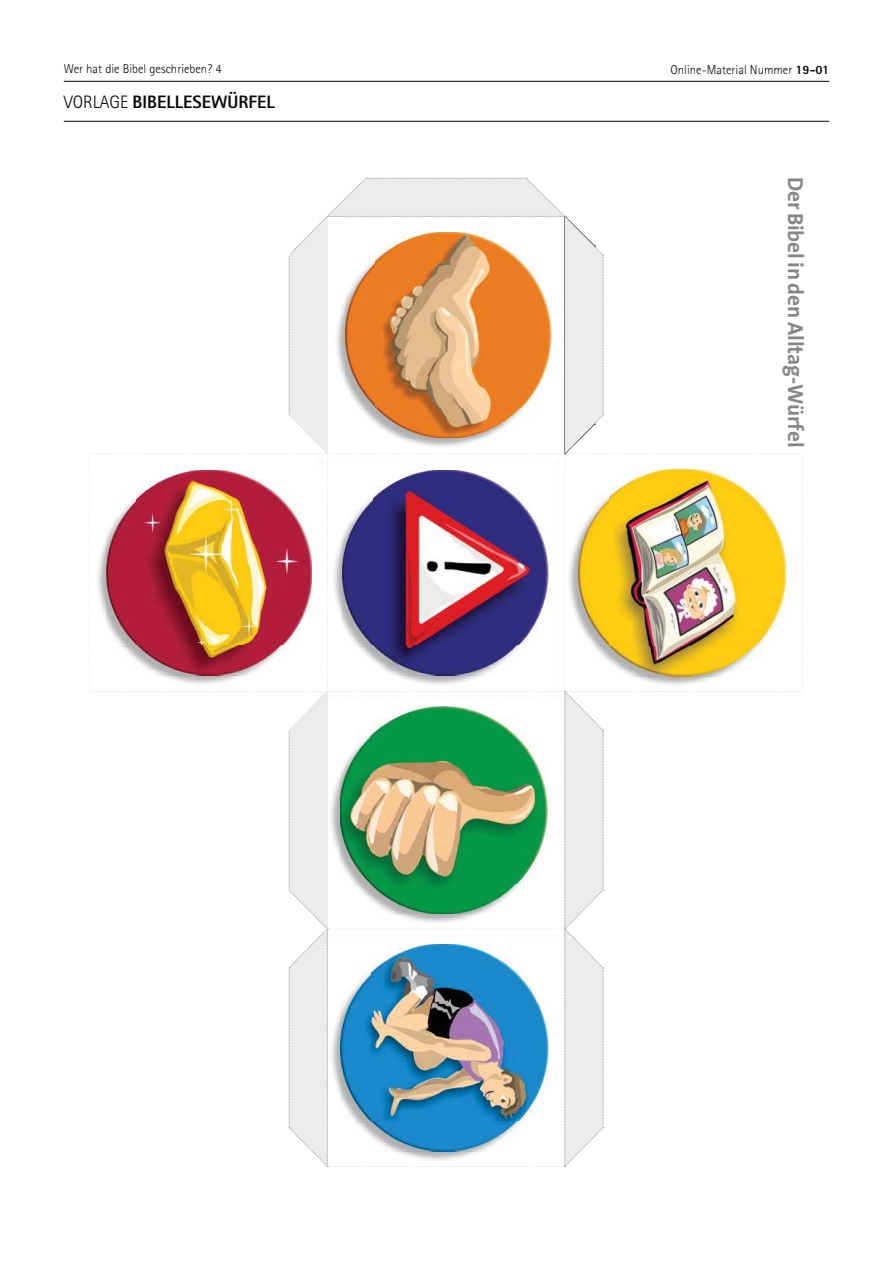
<style>
.page{position:relative;width:893px;height:1263px;background:#fff}
.page>*{position:absolute;margin:0;border:0;box-sizing:border-box;transform-origin:0 0}
.t1{font:700 21.75px "The Sans";letter-spacing:-.005em;color:#868686}
.t2{font:800 18px "Rotis Sans Serif";color:#040809}
.t3{font:300 12.75px "Rotis Sans Serif";color:#040809}
.s1{font-weight:300}
.s2{font-weight:800}
</style>
<div class="page">
<hr style="left:64px;top:81px;width:765px;height:1px;background:#040809">
<hr style="left:64px;top:121px;width:765px;height:1px;background:#040809">
<img style="left:604px;top:676px;width:154px;height:16px">
<img style="left:604px;top:469px;width:182px;height:207px">
<img style="left:758px;top:691px;width:42px;height:1px">
<img style="left:802px;top:455px;width:1px;height:237px">
<img style="left:92px;top:675px;width:181px;height:17px">
<img style="left:98px;top:535px;width:9px;height:88px">
<img style="left:107px;top:470px;width:182px;height:205px">
<img style="left:289px;top:178px;width:315px;height:989px">
<svg style="left:89px;top:455px;width:1px;height:237px"></svg>
<p class="t3" style="left:64px;top:65px;width:159px">Wer hat die Bibel geschrieben? 4</p>
<h2 class="t2" style="left:64px;top:96px;width:213px"><span class="s1">VORLAGE</span> BIBELLESEWÜRFEL</h2>
<p class="t3" style="left:670px;top:65px;width:160px">Online-Material Nummer <span class="s2">19-01</span></p>
<h1 class="t1" style="left:805px;top:177px;width:272px;rotate:90deg">Der Bibel in den Alltag-Würfel</h1>
</div>
